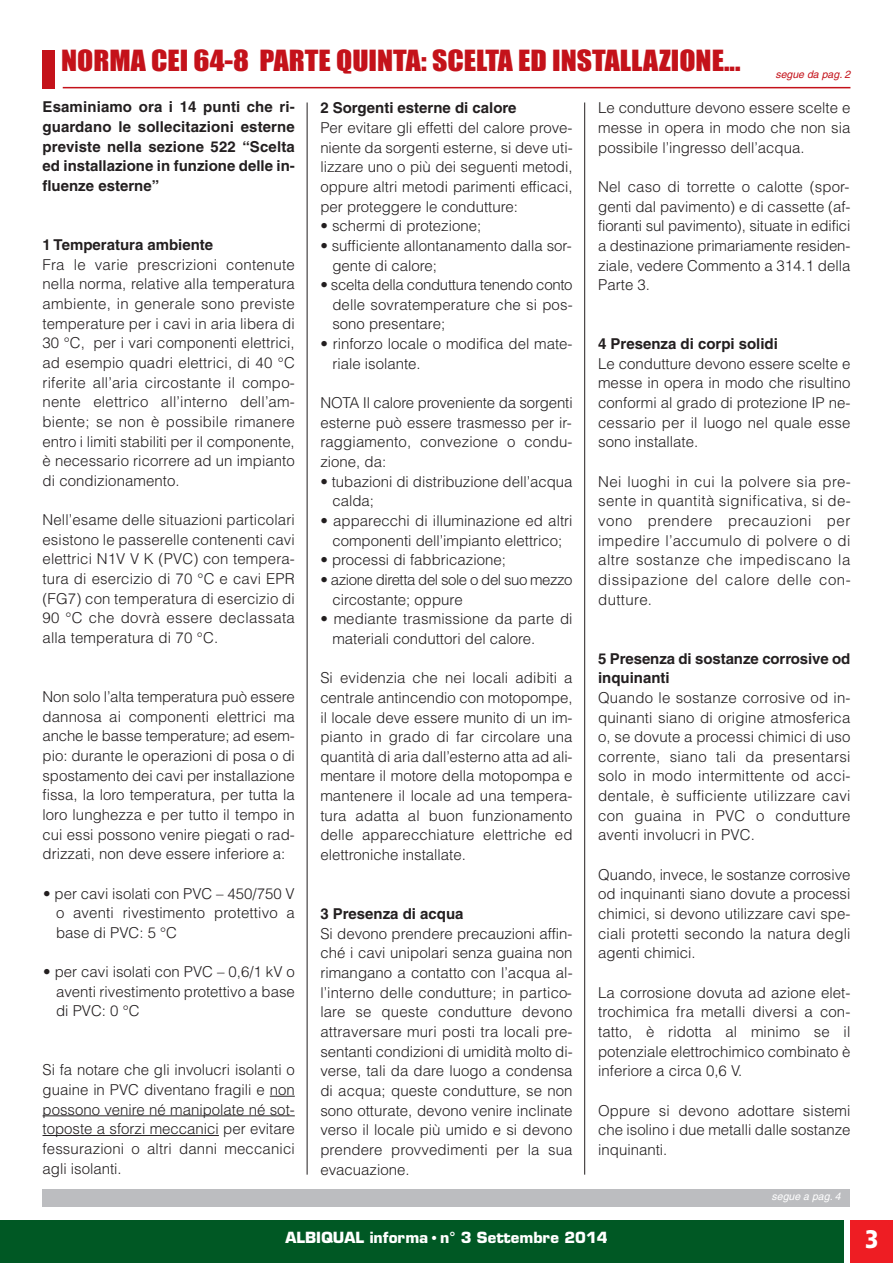
<style>
.page{position:relative;width:893px;height:1263px;background:#fff}
.page>*{position:absolute;margin:0;border:0;box-sizing:border-box;transform-origin:0 0}
.t1{font:27px "Impact";color:#c4121a;scale:1.1 1}
.t2{font:900 25.35px "Frutiger";color:#fff;scale:.87 1}
.t3{font:300 15px/19.6px "Helvetica";color:#231f20;text-align:justify}
.t4{font:700 15px/19.6px "Helvetica";color:#231f20;text-align:justify}
.t5{font:300 15px/19.6px "Helvetica";letter-spacing:-.03em;color:#231f20}
.t6{font:700 15px "Eurostile";color:#fff}
.t7{font:italic 10.5px "Helvetica";color:#c4121a}
.t8{font:italic 10.5px "Helvetica";color:#fff}
.s1{font-weight:400}
</style>
<div class="page">
<svg style="left:270px;top:1096px;width:25px;height:1px"></svg>
<hr style="left:43px;top:1115px;width:247px;height:1px;background:#231f20">
<hr style="left:43px;top:1135px;width:176px;height:1px;background:#231f20">
<hr style="left:307px;top:102px;width:1px;height:1072px;background:#231f20">
<hr style="left:584px;top:102px;width:1px;height:1073px;background:#231f20">
<div style="left:0;top:1220px;width:843px;height:43px;background:#005824"></div>
<div style="left:850px;top:1220px;width:43px;height:43px;background:#ee1d23"></div>
<div style="left:43px;top:1190px;width:807px;height:17px;background:#bcbdc0"></div>
<div style="left:43px;top:50px;width:12px;height:38px;background:#c4121a"></div>
<hr style="left:63px;top:87px;width:787px;height:1px;background:#c4121a">
<h1 class="t1" style="left:61px;top:50px;width:619px">NORMA CEI 64-8 PARTE QUINTA: SCELTA ED INSTALLAZIONE...</h1>
<p class="t7" style="left:775px;top:70px;width:78px">segue da pag.2</p>
<p class="t4" style="left:43px;top:99px;width:254px">Esaminiamo ora i 14 punti che ri&shy;guardano le sollecitazioni esterne previste nella sezione 522 “Scelta ed installazione in funzione delle in&shy;fluenze esterne”</p>
<p class="t4" style="left:43px;top:236px;width:172px">1 Temperatura ambiente</p>
<p class="t3" style="left:43px;top:256px;width:254px">Fra le varie prescrizioni contenute nella norma, relative alla temperatura ambiente, in generale sono previste temperature per i cavi in aria libera di 30 °C, per i vari componenti elettrici, ad esempio quadri elettrici, di 40 °C riferite all’aria circostante il compo&shy;nente elettrico all’interno dell’am&shy;biente; se non è possibile rimanere entro i limiti stabiliti per il componente, è necessario ricorrere ad un impianto di condizionamento.</p>
<p class="t3" style="left:43px;top:511px;width:254px">Nell’esame delle situazioni particolari esistono le passerelle contenenti cavi elettrici N1V V K (PVC) con tempera&shy;tura di esercizio di 70 °C e cavi EPR (FG7) con temperatura di esercizio di 90 °C che dovrà essere declassata alla temperatura di 70 °C.</p>
<p class="t3" style="left:43px;top:688px;width:254px">Non solo l’alta temperatura può essere dannosa ai componenti elettrici ma anche le basse temperature; ad esem&shy;pio: durante le operazioni di posa o di spostamento dei cavi per installazione fissa, la loro temperatura, per tutta la loro lunghezza e per tutto il tempo in cui essi possono venire piegati o rad&shy;drizzati, non deve essere inferiore a:</p>
<p class="t3" style="left:56px;top:885px;width:240px;text-indent:-13px">• per cavi isolati con PVC – 450/750 V o aventi rivestimento protettivo a base di PVC: 5 °C</p>
<p class="t3" style="left:56px;top:963px;width:240px;text-indent:-13px">• per cavi isolati con PVC – 0,6/1 kV o aventi rivestimento protettivo a base di PVC: 0 °C</p>
<p class="t3" style="left:43px;top:1062px;width:254px">Si fa notare che gli involucri isolanti o guaine in PVC diventano fragili e non possono venire né manipolate né sot&shy;toposte a sforzi meccanici per evitare fessurazioni o altri danni meccanici agli isolanti.</p>
<p class="t4" style="left:320px;top:100px;width:198px">2 Sorgenti esterne di calore</p>
<p class="t3" style="left:320px;top:119px;width:254px">Per evitare gli effetti del calore prove&shy;niente da sorgenti esterne, si deve uti&shy;lizzare uno o più dei seguenti metodi, oppure altri metodi parimenti efficaci, per proteggere le condutture:</p>
<p class="t3" style="left:320px;top:218px;width:162px">• schermi di protezione;</p>
<p class="t3" style="left:332px;top:237px;width:241px;text-indent:-12px">• sufficiente allontanamento dalla sor&shy;gente di calore;</p>
<p class="t3" style="left:332px;top:276px;width:242px;text-indent:-12px">• scelta della conduttura tenendo conto delle sovratemperature che si pos&shy;sono presentare;</p>
<p class="t3" style="left:332px;top:335px;width:242px;text-indent:-12px">• rinforzo locale o modifica del mate&shy;riale isolante.</p>
<p class="t3" style="left:320px;top:394px;width:254px">NOTA Il calore proveniente da sorgenti esterne può essere trasmesso per ir&shy;raggiamento, convezione o condu&shy;zione, da:</p>
<p class="t3" style="left:332px;top:473px;width:242px;text-indent:-12px">• tubazioni di distribuzione dell’acqua calda;</p>
<p class="t3" style="left:320px;top:512px;width:254px;text-align:center">• apparecchi di illuminazione ed altri componenti dell’impianto elettrico;</p>
<p class="t3" style="left:320px;top:552px;width:187px">• processi di fabbricazione;</p>
<p class="t5" style="left:332px;top:571px;width:242px;text-indent:-12px">• azione diretta del sole o del suo mezzo circostante; oppure</p>
<p class="t3" style="left:332px;top:611px;width:242px;text-indent:-12px">• mediante trasmissione da parte di materiali conduttori del calore.</p>
<p class="t3" style="left:320px;top:669px;width:254px">Si evidenzia che nei locali adibiti a centrale antincendio con motopompe, il locale deve essere munito di un im&shy;pianto in grado di far circolare una quantità di aria dall’esterno atta ad ali&shy;mentare il motore della motopompa e mantenere il locale ad una tempera&shy;tura adatta al buon funzionamento delle apparecchiature elettriche ed elettroniche installate.</p>
<p class="t4" style="left:320px;top:905px;width:145px">3 Presenza di acqua</p>
<p class="t3" style="left:320px;top:925px;width:254px">Si devono prendere precauzioni affin&shy;ché i cavi unipolari senza guaina non rimangano a contatto con l’acqua al&shy;l’interno delle condutture; in partico&shy;lare se queste condutture devono attraversare muri posti tra locali pre&shy;sentanti condizioni di umidità molto di&shy;verse, tali da dare luogo a condensa di acqua; queste condutture, se non sono otturate, devono venire inclinate verso il locale più umido e si devono prendere provvedimenti per la sua evacuazione.</p>
<p class="t3" style="left:598px;top:100px;width:254px">Le condutture devono essere scelte e messe in opera in modo che non sia possibile l’ingresso dell’acqua.</p>
<p class="t3" style="left:598px;top:178px;width:254px">Nel caso di torrette o calotte (spor&shy;genti dal pavimento) e di cassette (af&shy;fioranti sul pavimento), situate in edifici a destinazione primariamente residen&shy;ziale, vedere Commento a 314.1 della Parte 3.</p>
<p class="t4" style="left:598px;top:335px;width:181px">4 Presenza di corpi solidi</p>
<p class="t3" style="left:598px;top:355px;width:254px">Le condutture devono essere scelte e messe in opera in modo che risultino conformi al grado di protezione IP ne&shy;cessario per il luogo nel quale esse sono installate.</p>
<p class="t3" style="left:598px;top:473px;width:254px">Nei luoghi in cui la polvere sia pre&shy;sente in quantità significativa, si de&shy;vono prendere precauzioni per impedire l’accumulo di polvere o di altre sostanze che impediscano la dissipazione del calore delle con&shy;dutture.</p>
<p class="t4" style="left:598px;top:650px;width:254px">5 Presenza di sostanze corrosive od inquinanti</p>
<p class="t3" style="left:598px;top:689px;width:254px">Quando le sostanze corrosive od in&shy;quinanti siano di origine atmosferica o, se dovute a processi chimici di uso corrente, siano tali da presentarsi solo in modo intermittente od acci&shy;dentale, è sufficiente utilizzare cavi con guaina in PVC o condutture aventi involucri in PVC.</p>
<p class="t3" style="left:598px;top:866px;width:254px">Quando, invece, le sostanze corrosive od inquinanti siano dovute a processi chimici, si devono utilizzare cavi spe&shy;ciali protetti secondo la natura degli agenti chimici.</p>
<p class="t3" style="left:598px;top:984px;width:254px">La corrosione dovuta ad azione elet&shy;trochimica fra metalli diversi a con&shy;tatto, è ridotta al minimo se il potenziale elettrochimico combinato è inferiore a circa 0,6 V.</p>
<p class="t3" style="left:598px;top:1102px;width:254px">Oppure si devono adottare sistemi che isolino i due metalli dalle sostanze inquinanti.</p>
<p class="t8" style="left:772px;top:1193px;width:73px">segue a pag.4</p>
<p class="t6" style="left:285px;top:1231px;width:324px">ALBIQUAL informa <span class="s1">•</span> n° 3 Settembre 2014</p>
<h2 class="t2" style="left:865px;top:1228px;width:17px">3</h2>
</div>
